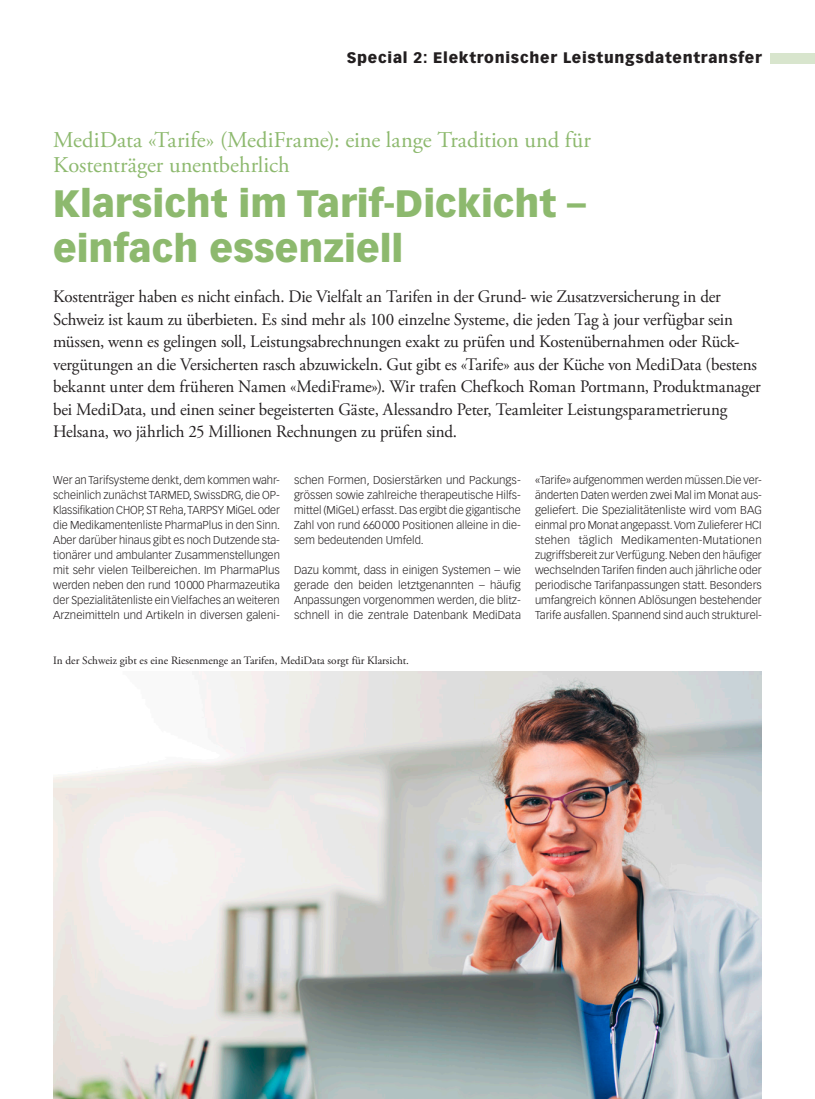
<style>
.page{position:relative;width:815px;height:1099px;background:#fff}
.page>*{position:absolute;margin:0;border:0;box-sizing:border-box;transform-origin:0 0}
.Titel_Special{font:900 37.5px/45px "Vectora LT Std";color:#8db96e}
.OT_Special{font:22.5px/25px "Adobe Garamond Pro";color:#8db96e}
.Lead{font:17.5px/22.5px "Adobe Garamond Pro";letter-spacing:-.01em;color:#231f20}
.t1{font:900 15px "Vectora LT Std";letter-spacing:.05em;color:#231f20}
.Lauftext{font:300 11.25px/15px "Vectora LT Std";color:#231f20;text-align:justify}
.Legende{font:11.25px "Adobe Garamond Pro";color:#231f20}
</style>
<div class="page">
<div style="left:770px;top:53px;width:45px;height:10px;background:#d8e5cd"></div>
<img style="left:53px;top:671px;width:709px;height:427px">
<h3 class="t1" style="left:347px;top:49px;width:417px">Special 2: Elektronischer Leistungsdatentransfer</h3>
<p class="OT_Special" style="left:53px;top:128px;width:539px">MediData «Tarife» (MediFrame): eine lange Tradition und für<br>Kostenträger unentbehrlich</p>
<p class="Titel_Special" style="left:53px;top:180px;width:534px">Klarsicht im Tarif-Dickicht – einfach essenziell</p>
<p class="Lead" style="left:53px;top:286px;width:709px">Kostenträger haben es nicht einfach. Die Vielfalt an Tarifen in der Grund- wie Zusatzversicherung in der Schweiz ist kaum zu überbieten. Es sind mehr als 100 einzelne Systeme, die jeden Tag à jour verfügbar sein müssen, wenn es gelingen soll, Leistungsabrechnungen exakt zu prüfen und Kostenübernahmen oder Rück&shy;vergütungen an die Versicherten rasch abzuwickeln. Gut gibt es «Tarife» aus der Küche von MediData (bestens bekannt unter dem früheren Namen «MediFrame»). Wir trafen Chefkoch Roman Portmann, Produktmanager bei MediData, und einen seiner begeisterten Gäste, Alessandro Peter, Teamleiter Leistungsparametrierung Helsana, wo jährlich 25 Millionen Rechnungen zu prüfen sind.</p>
<p class="Lauftext" style="left:53px;top:473px;width:229px">Wer an Tarifsysteme denkt, dem kommen wahr&shy;scheinlich zunächst TARMED, SwissDRG, die OP-Klassifikation CHOP, ST Reha, TARPSY MiGeL oder die Medikamentenliste PharmaPlus in den Sinn.<br>Aber darüber hinaus gibt es noch Dutzende sta&shy;tionärer und ambulanter Zusammenstellungen mit sehr vielen Teilbereichen. Im PharmaPlus werden neben den rund 10000 Pharmazeutika der Spezialitätenliste ein Vielfaches an weiteren Arzneimitteln und Artikeln in diversen galeni-</p>
<p class="Lauftext" style="left:294px;top:473px;width:228px">schen Formen, Dosierstärken und Packungs&shy;grössen sowie zahlreiche therapeutische Hilfs&shy;mittel (MiGeL) erfasst. Das ergibt die gigantische Zahl von rund 660000 Positionen alleine in die&shy;sem bedeutenden Umfeld.</p>
<p class="Lauftext" style="left:535px;top:473px;width:228px">«Tarife» aufgenommen werden müssen.Die ver&shy;änderten Daten werden zwei Mal im Monat aus&shy;geliefert. Die Spezialitätenliste wird vom BAG einmal pro Monat angepasst. Vom Zulieferer HCI stehen täglich Medikamenten-Mutationen zugriffsbereit zur Verfügung. Neben den häufiger wechselnden Tarifen finden auch jährliche oder periodische Tarifanpassungen statt. Besonders umfangreich können Ablösungen bestehender Tarife ausfallen. Spannend sind auch strukturel-</p>
<p class="Lauftext" style="left:294px;top:563px;width:228px">Dazu kommt, dass in einigen Systemen – wie gerade den beiden letztgenannten – häufig Anpassungen vorgenommen werden, die blitz&shy;schnell in die zentrale Datenbank MediData</p>
<p class="Legende" style="left:53px;top:654px;width:357px">In der Schweiz gibt es eine Riesenmenge an Tarifen, MediData sorgt für Klarsicht.</p>
</div>
